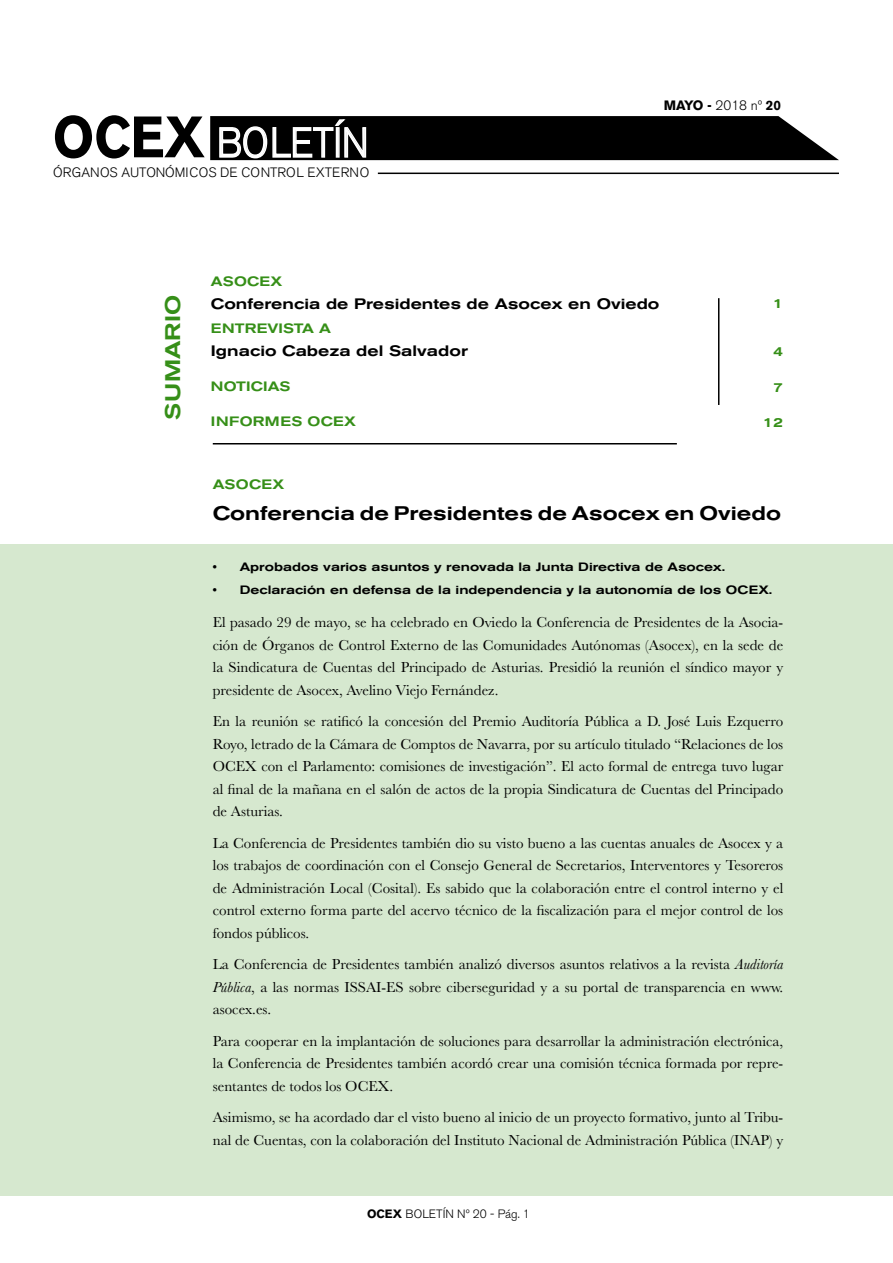
<style>
.page{position:relative;width:893px;height:1263px;background:#fff}
.page>*{position:absolute;margin:0;border:0;box-sizing:border-box;transform-origin:0 0}
.t1{font:700 57.75px "Akzidenz Grotesk BE";color:#000;scale:.91 1}
.t2{font:300 41.25px "Akzidenz Grotesk BE";color:#fff;scale:.91 1}
.t3{font:500 expanded 21px "Akzidenz Grotesk BE";letter-spacing:.02em;color:#368f18}
.t4{font:500 expanded 19.5px "Akzidenz Grotesk BE";color:#000}
.t5{font:15px/22.5px "Baskerville";color:#000;text-align:justify}
.t6{font:500 expanded 15px "Akzidenz Grotesk BE";color:#000}
.t7{font:300 13.5px "Akzidenz Grotesk BE";color:#000}
.t8{font:500 expanded 13.5px "Akzidenz Grotesk BE";letter-spacing:.02em;color:#368f18}
.t9{font:500 expanded 13.5px "Akzidenz Grotesk BE";color:#368f18}
.t10{font:700 13.5px "Akzidenz Grotesk BE";letter-spacing:-.03em;color:#000}
.t11{font:500 expanded 12px "Akzidenz Grotesk BE";color:#000}
.t12{font:300 12px "Akzidenz Grotesk BE";color:#000}
.s1{font-weight:300}
.s2{font-style:italic}
.s3{font-weight:700}
</style>
<div class="page">
<div style="left:0;top:544px;width:893px;height:651px;background:#d6e8cf"></div>
<hr style="left:378px;top:173px;width:461px;height:1px;background:#000">
<svg style="left:210px;top:116px;width:629px;height:44px;background:#191919"></svg>
<hr style="left:718px;top:298px;width:1px;height:107px;background:#000">
<hr style="left:213px;top:443px;width:464px;height:1px;background:#000">
<h1 class="t1" style="left:53px;top:104px;width:169px">OCEX</h1>
<p class="t7" style="left:53px;top:165px;width:318px">ÓRGANOS AUTONÓMICOS DE CONTROL EXTERNO</p>
<h2 class="t2" style="left:217px;top:120px;width:168px">BOLETÍN</h2>
<p class="t10" style="left:664px;top:97px;width:119px">MAYO - <span class="s1">2018 nº</span> 20</p>
<h3 class="t3" style="left:161px;top:420px;width:127px;rotate:-90deg">SUMARIO</h3>
<p class="t8" style="left:211px;top:274px;width:73px">ASOCEX</p>
<p class="t6" style="left:211px;top:295px;width:450px">Conferencia de Presidentes de Asocex en Oviedo</p>
<p class="t9" style="left:211px;top:321px;width:121px">ENTREVISTA A</p>
<p class="t6" style="left:211px;top:342px;width:258px">Ignacio Cabeza del Salvador</p>
<p class="t9" style="left:211px;top:379px;width:81px">NOTICIAS</p>
<p class="t8" style="left:211px;top:414px;width:146px">INFORMES OCEX</p>
<p class="t8" style="left:773px;top:295px;width:12px">1</p>
<p class="t8" style="left:773px;top:343px;width:12px">4</p>
<p class="t8" style="left:773px;top:379px;width:12px">7</p>
<p class="t8" style="left:763px;top:414px;width:22px">12</p>
<p class="t8" style="left:213px;top:476px;width:73px">ASOCEX</p>
<h3 class="t4" style="left:213px;top:502px;width:570px">Conferencia de Presidentes de Asocex en Oviedo</h3>
<p class="t11" style="left:213px;top:560px;width:514px">• Aprobados varios asuntos y renovada la Junta Directiva de Asocex.</p>
<p class="t11" style="left:213px;top:583px;width:561px">• Declaración en defensa de la independencia y la autonomía de los OCEX.</p>
<p class="t5" style="left:213px;top:611px;width:572px">El pasado 29 de mayo, se ha celebrado en Oviedo la Conferencia de Presidentes de la Asocia&shy;ción de Órganos de Control Externo de las Comunidades Autónomas (Asocex), en la sede de la Sindicatura de Cuentas del Principado de Asturias. Presidió la reunión el síndico mayor y presidente de Asocex, Avelino Viejo Fernández.</p>
<p class="t5" style="left:213px;top:710px;width:572px">En la reunión se ratificó la concesión del Premio Auditoría Pública a D. José Luis Ezquerro Royo, letrado de la Cámara de Comptos de Navarra, por su artículo titulado “Relaciones de los OCEX con el Parlamento: comisiones de investigación”. El acto formal de entrega tuvo lugar al final de la mañana en el salón de actos de la propia Sindicatura de Cuentas del Principado de Asturias.</p>
<p class="t5" style="left:213px;top:832px;width:572px">La Conferencia de Presidentes también dio su visto bueno a las cuentas anuales de Asocex y a los trabajos de coordinación con el Consejo General de Secretarios, Interventores y Tesoreros de Administración Local (Cosital). Es sabido que la colaboración entre el control interno y el control externo forma parte del acervo técnico de la fiscalización para el mejor control de los fondos públicos.</p>
<p class="t5" style="left:213px;top:953px;width:572px">La Conferencia de Presidentes también analizó diversos asuntos relativos a la revista <span class="s2">Auditoría Pública</span>, a las normas ISSAI-ES sobre ciberseguridad y a su portal de transparencia en www. asocex.es.</p>
<p class="t5" style="left:213px;top:1030px;width:572px">Para cooperar en la implantación de soluciones para desarrollar la administración electrónica, la Conferencia de Presidentes también acordó crear una comisión técnica formada por repre&shy;sentantes de todos los OCEX.</p>
<p class="t5" style="left:213px;top:1106px;width:572px">Asimismo, se ha acordado dar el visto bueno al inicio de un proyecto formativo, junto al Tribu&shy;nal de Cuentas, con la colaboración del Instituto Nacional de Administración Pública (INAP) y</p>
<p class="t12" style="left:367px;top:1207px;width:164px"><span class="s3">OCEX</span> BOLETÍN Nº 20 - Pág. 1</p>
</div>
